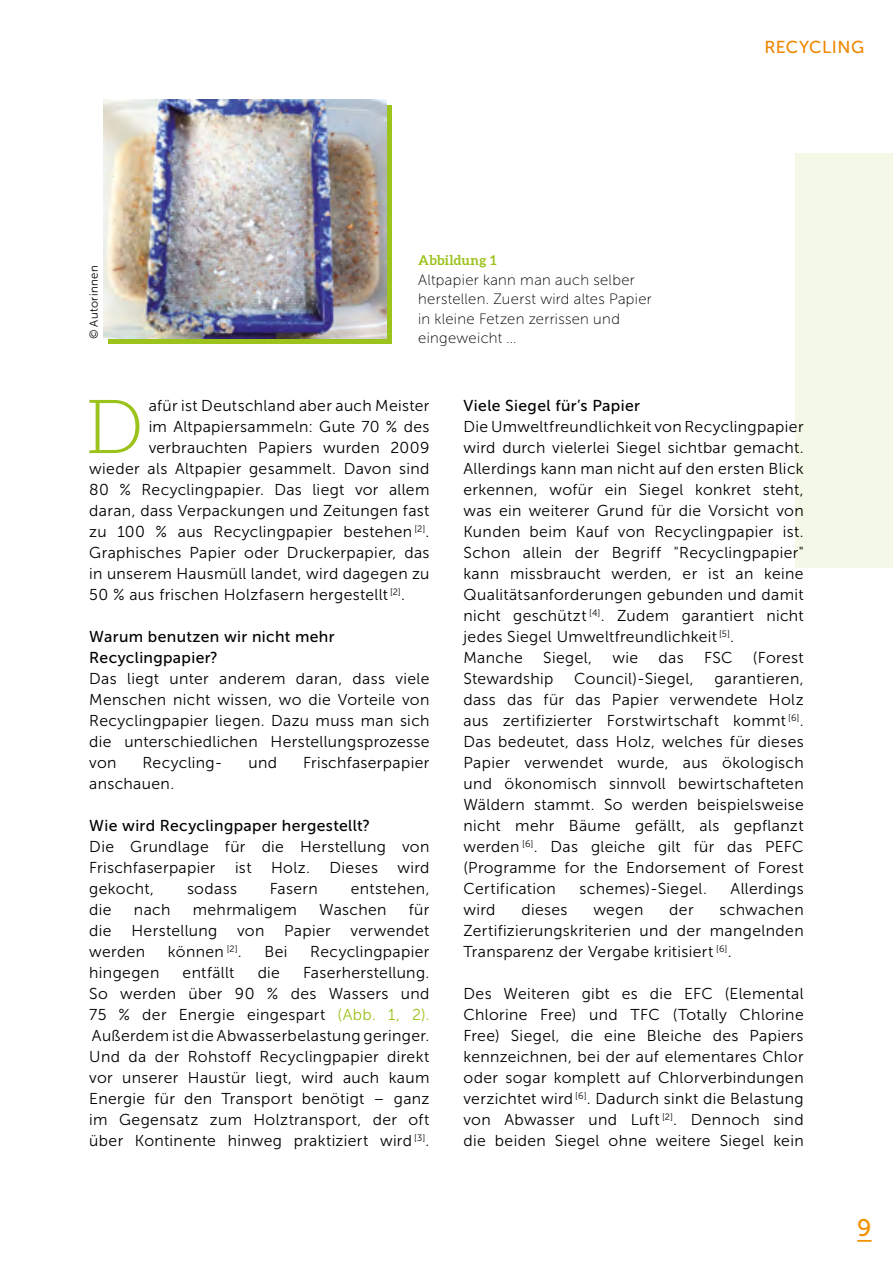
<style>
.page{position:relative;width:893px;height:1263px;background:#fff}
.page>*{position:absolute;margin:0;border:0;box-sizing:border-box;transform-origin:0 0}
.t1{font:300 75.15px "Aleo";color:#9bc31c}
.t2{font:24px "Museo Sans 500";color:#f39200}
.t3{font:17.25px "Museo Sans 500";letter-spacing:.035em;color:#f08700}
.t4{font:15.75px/21px "Museo Sans W01 300";letter-spacing:.02em;color:#000;text-align:justify}
.t5{font:15.75px/21px "Museo Sans 500";letter-spacing:.025em;color:#000}
.t6{font:15px/19.5px "Museo Sans Rounded 100";letter-spacing:.025em;color:#000}
.t7{font:700 13.5px "Aleo";letter-spacing:.015em;color:#9bc31c}
.t8{font:11.55px "Museo Sans Rounded 300";letter-spacing:.035em;color:#000}
.s1{color:#9bc31c}
</style>
<div class="page">
<svg style="left:857px;top:1240px;width:15px;height:2px"></svg>
<div style="left:795px;top:153px;width:98px;height:414px;background:#f4f8e7"></div>
<div style="left:109px;top:105px;width:283px;height:239px;background:#9bc31c"></div>
<img style="left:103px;top:100px;width:283px;height:239px">
<p class="t8" style="left:88px;top:339px;width:75px;rotate:-90deg">© Autorinnen</p>
<p class="t7" style="left:418px;top:253px;width:80px">Abbildung 1</p>
<p class="t6" style="left:418px;top:270px;width:235px">Altpapier kann man auch selber herstellen. Zuerst wird altes Papier in kleine Fetzen zerrissen und</p>
<p class="t6" style="left:418px;top:329px;width:100px">eingeweicht ...</p>
<p class="t3" style="left:764px;top:38px;width:101px">RECYCLING</p>
<h1 class="t1" style="left:86px;top:386px;width:59px">D</h1>
<p class="t4" style="left:149px;top:395px;width:282px">afür ist Deutschland aber auch Meister</p>
<p class="t4" style="left:149px;top:416px;width:282px">im Altpapiersammeln: Gute 70 % des</p>
<p class="t4" style="left:149px;top:437px;width:282px">verbrauchten Papiers wurden 2009</p>
<p class="t4" style="left:89px;top:458px;width:342px">wieder als Altpapier gesammelt. Davon sind</p>
<p class="t4" style="left:89px;top:479px;width:342px">80 % Recyclingpapier. Das liegt vor allem</p>
<p class="t4" style="left:89px;top:500px;width:342px">daran, dass Verpackungen und Zeitungen fast</p>
<p class="t4" style="left:89px;top:521px;width:342px">zu 100 % aus Recyclingpapier bestehen <sup>[2]</sup>.</p>
<p class="t4" style="left:89px;top:542px;width:342px">Graphisches Papier oder Druckerpapier, das</p>
<p class="t4" style="left:89px;top:563px;width:342px">in unserem Hausmüll landet, wird dagegen zu</p>
<p class="t4" style="left:89px;top:584px;width:317px">50 % aus frischen Holzfasern hergestellt <sup>[2]</sup>.</p>
<p class="t5" style="left:89px;top:626px;width:247px">Warum benutzen wir nicht mehr<br>Recyclingpapier?</p>
<p class="t4" style="left:89px;top:668px;width:342px">Das liegt unter anderem daran, dass viele Menschen nicht wissen, wo die Vorteile von Recyclingpapier liegen. Dazu muss man sich die unterschiedlichen Herstellungsprozesse von</p>
<p class="t4" style="left:143px;top:752px;width:82px">Recycling-</p>
<p class="t4" style="left:249px;top:752px;width:30px">und</p>
<p class="t4" style="left:303px;top:752px;width:128px">Frischfaserpapier</p>
<p class="t4" style="left:89px;top:773px;width:86px">anschauen.</p>
<p class="t5" style="left:89px;top:815px;width:282px">Wie wird Recyclingpaper hergestellt?</p>
<p class="t4" style="left:89px;top:836px;width:342px">Die Grundlage für die Herstellung von Frischfaserpapier ist Holz. Dieses wird gekocht,</p>
<p class="t4" style="left:187px;top:878px;width:52px">sodass</p>
<p class="t4" style="left:270px;top:878px;width:49px">Fasern</p>
<p class="t4" style="left:351px;top:878px;width:80px">entstehen,</p>
<p class="t4" style="left:89px;top:899px;width:24px">die</p>
<p class="t4" style="left:134px;top:899px;width:38px">nach</p>
<p class="t4" style="left:193px;top:899px;width:106px">mehrmaligem</p>
<p class="t4" style="left:319px;top:899px;width:69px">Waschen</p>
<p class="t4" style="left:409px;top:899px;width:22px">für</p>
<p class="t4" style="left:89px;top:920px;width:24px">die</p>
<p class="t4" style="left:131px;top:920px;width:87px">Herstellung</p>
<p class="t4" style="left:237px;top:920px;width:29px">von</p>
<p class="t4" style="left:284px;top:920px;width:48px">Papier</p>
<p class="t4" style="left:351px;top:920px;width:80px">verwendet</p>
<p class="t4" style="left:89px;top:941px;width:57px">werden</p>
<p class="t4" style="left:168px;top:941px;width:75px">können <sup>[2]</sup>.</p>
<p class="t4" style="left:265px;top:941px;width:25px">Bei</p>
<p class="t4" style="left:310px;top:941px;width:121px">Recyclingpapier</p>
<p class="t4" style="left:89px;top:962px;width:72px">hingegen</p>
<p class="t4" style="left:183px;top:962px;width:53px">entfällt</p>
<p class="t4" style="left:258px;top:962px;width:24px">die</p>
<p class="t4" style="left:89px;top:962px;width:342px;text-indent:214px">Faserherstellung.<br>So werden über 90 % des Wassers und 75 % der Energie eingespart <span class="s1">(Abb. 1, 2).<br></span>Außerdem ist die Abwasserbelastung geringer.<br>Und da der Rohstoff Recyclingpapier direkt vor unserer Haustür liegt, wird auch kaum Energie für den Transport benötigt – ganz im Gegensatz zum Holztransport, der oft über Kontinente hinweg praktiziert wird <sup>[3]</sup>.</p>
<p class="t5" style="left:463px;top:395px;width:178px">Viele Siegel für’s Papier</p>
<p class="t4" style="left:463px;top:416px;width:342px;text-align:left">Die Umweltfreundlichkeit von Recyclingpapier wird durch vielerlei Siegel sichtbar gemacht.<br>Allerdings kann man nicht auf den ersten Blick erkennen, wofür ein Siegel konkret steht, was ein weiterer Grund für die Vorsicht von Kunden beim Kauf von Recyclingpapier ist.<br>Schon allein der Begriff "Recyclingpapier" kann missbraucht werden, er ist an keine Qualitätsanforderungen gebunden und damit nicht geschützt <sup>[4]</sup>. Zudem garantiert nicht jedes Siegel Umweltfreundlichkeit <sup>[5]</sup>.<br>Manche</p>
<p class="t4" style="left:543px;top:647px;width:50px">Siegel,</p>
<p class="t4" style="left:612px;top:647px;width:27px">wie</p>
<p class="t4" style="left:659px;top:647px;width:27px">das</p>
<p class="t4" style="left:704px;top:647px;width:30px">FSC</p>
<p class="t4" style="left:753px;top:647px;width:52px">(Forest</p>
<p class="t4" style="left:463px;top:668px;width:91px">Stewardship</p>
<p class="t4" style="left:574px;top:668px;width:121px">Council)-Siegel,</p>
<p class="t4" style="left:463px;top:668px;width:342px;text-indent:251px">garantieren, dass das für das Papier verwendete Holz aus zertifizierter Forstwirtschaft kommt <sup>[6]</sup>.<br>Das bedeutet, dass Holz, welches für dieses Papier verwendet wurde, aus ökologisch und ökonomisch sinnvoll bewirtschafteten Wäldern stammt. So werden beispielsweise nicht mehr Bäume gefällt, als gepflanzt werden <sup>[6]</sup>. Das gleiche gilt für das PEFC (Programme for the Endorsement of Forest Certification</p>
<p class="t4" style="left:580px;top:878px;width:129px">schemes)-Siegel.</p>
<p class="t4" style="left:731px;top:878px;width:75px">Allerdings</p>
<p class="t4" style="left:463px;top:899px;width:342px;text-indent:256px">schwachen Zertifizierungskriterien und der mangelnden Transparenz der Vergabe kritisiert <sup>[6]</sup>.</p>
<p class="t4" style="left:463px;top:983px;width:342px">Des Weiteren gibt es die EFC (Elemental Chlorine Free) und TFC (Totally Chlorine Free) Siegel, die eine Bleiche des Papiers kennzeichnen, bei der auf elementares Chlor oder sogar komplett auf Chlorverbindungen verzichtet wird <sup>[6]</sup>. Dadurch sinkt die Belastung von Abwasser und Luft <sup>[2]</sup>. Dennoch sind die beiden Siegel ohne weitere Siegel kein</p>
<p class="t4" style="left:463px;top:899px;width:34px">wird</p>
<p class="t4" style="left:521px;top:899px;width:47px">dieses</p>
<p class="t4" style="left:593px;top:899px;width:51px">wegen</p>
<p class="t4" style="left:669px;top:899px;width:26px">der</p>
<h2 class="t2" style="left:857px;top:1215px;width:16px">9</h2>
</div>
